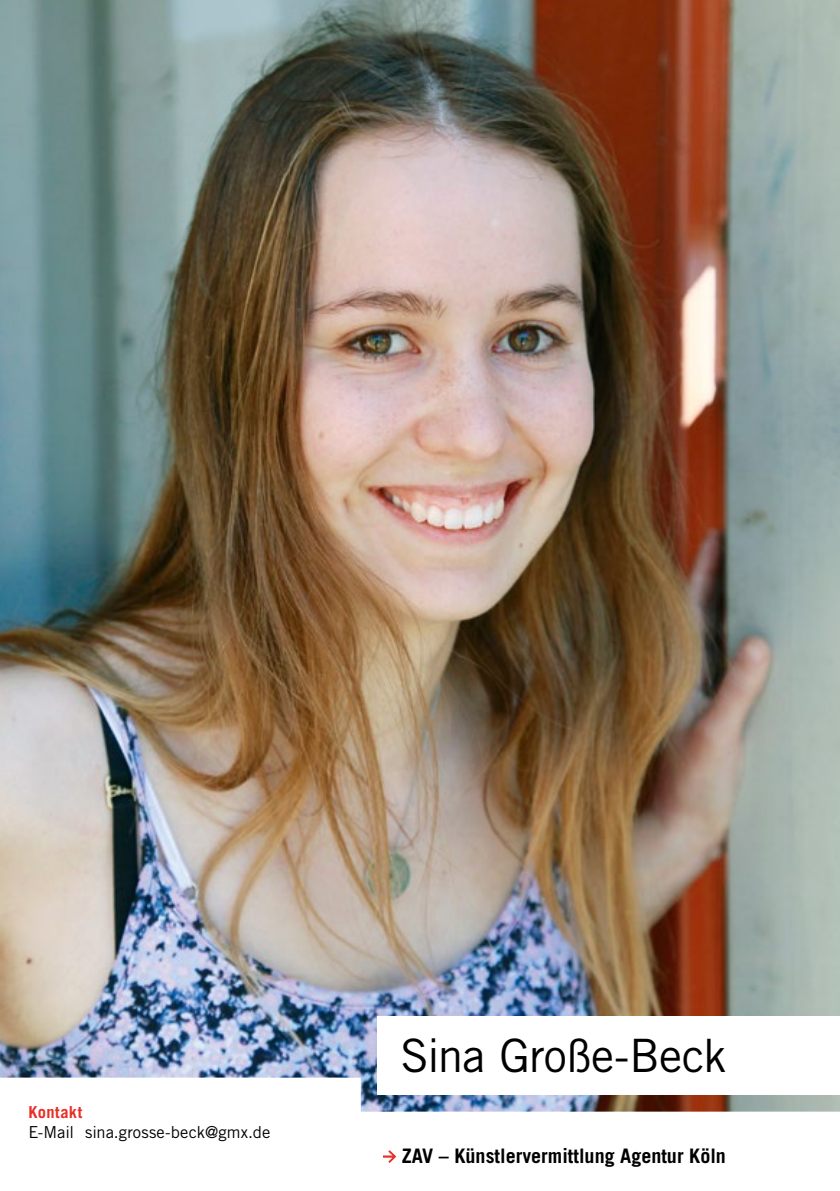
<style>
.page{position:relative;width:840px;height:1191px;background:#fff}
.page>*{position:absolute;margin:0;border:0;box-sizing:border-box;transform-origin:0 0}
.t1{font:46px "Trade Gothic LT Std";letter-spacing:-.02em;color:#000}
.t2{font:700 20px "Trade Gothic LT Std";color:#000}
.t3{font:16.4px "Trade Gothic LT Std";color:#000}
.t4{font:700 16.4px "Trade Gothic LT Std";letter-spacing:.025em;color:#e73027}
</style>
<div class="page">
<img style="left:0;top:0;width:839px;height:1077px">
<svg style="left:0;top:1077px;width:839px;height:80px"></svg>
<svg style="left:383px;top:1150px;width:13px;height:13px"></svg>
<div style="left:377px;top:1016px;width:462px;height:78px;background:#fff"></div>
<p class="t4" style="left:28px;top:1102px;width:55px">Kontakt</p>
<p class="t3" style="left:28px;top:1122px;width:243px">E-Mail sina.grosse-beck@gmx.de</p>
<h1 class="t1" style="left:400px;top:1027px;width:327px">Sina Große-Beck</h1>
<p class="t2" style="left:401px;top:1143px;width:325px">ZAV – Künstlervermittlung Agentur Köln</p>
</div>
